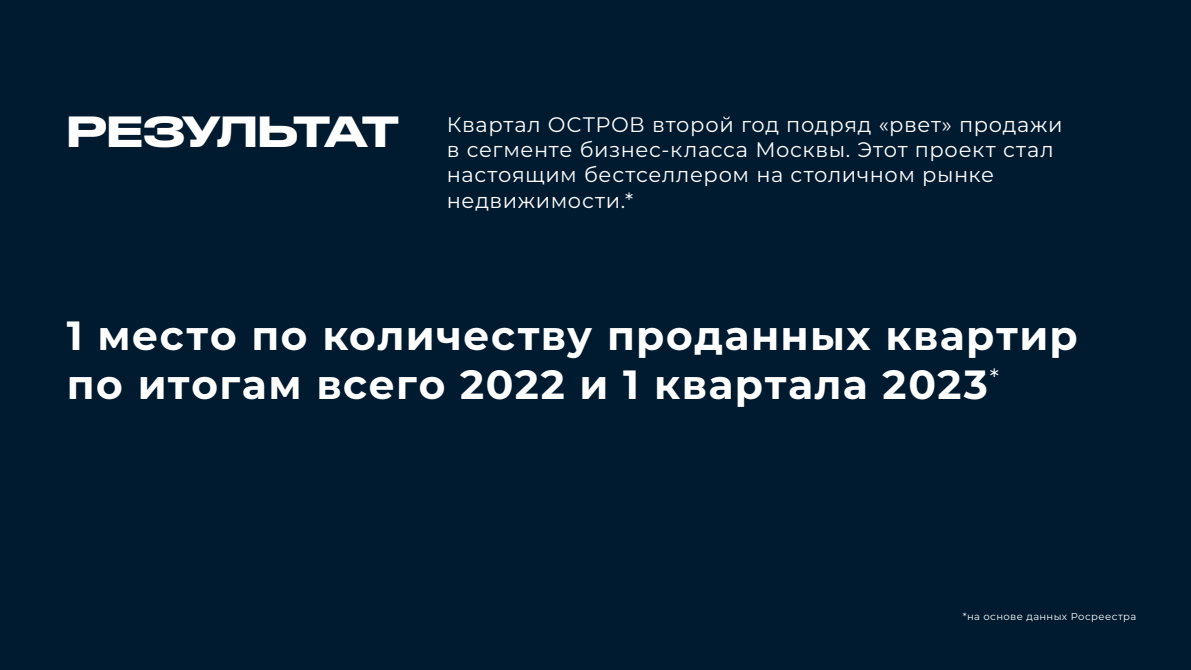
<style>
.page{position:relative;width:1191px;height:670px;background:#fff}
.page>*{position:absolute;margin:0;border:0;box-sizing:border-box;transform-origin:0 0}
.t1{font:500 41px "Druk Wide Cy";letter-spacing:-.065em;color:#fff}
.t2{font:700 40.8px/48.9px "Montserrat";letter-spacing:.035em;color:#fff}
.t3{font:21px/25.2px "Montserrat";letter-spacing:.03em;color:#fff}
.t4{font:10px "Montserrat";letter-spacing:.045em;color:#fff}
</style>
<div class="page">
<div style="left:0;top:0;width:1190px;height:670px;background:#001a2f"></div>
<h1 class="t1" style="left:67px;top:98px;width:334px">РЕЗУЛЬТАТ</h1>
<p class="t3" style="left:447px;top:111px;width:617px">Квартал ОСТРОВ второй год подряд «рвет» продажи в сегменте бизнес-класса Москвы. Этот проект стал настоящим бестселлером на столичном рынке недвижимости.*</p>
<h2 class="t2" style="left:67px;top:309px;width:1012px">1 место по количеству проданных квартир по итогам всего 2022 и 1 квартала 2023<sup>*</sup></h2>
<p class="t4" style="left:962px;top:609px;width:175px">*на основе данных Росреестра</p>
</div>
